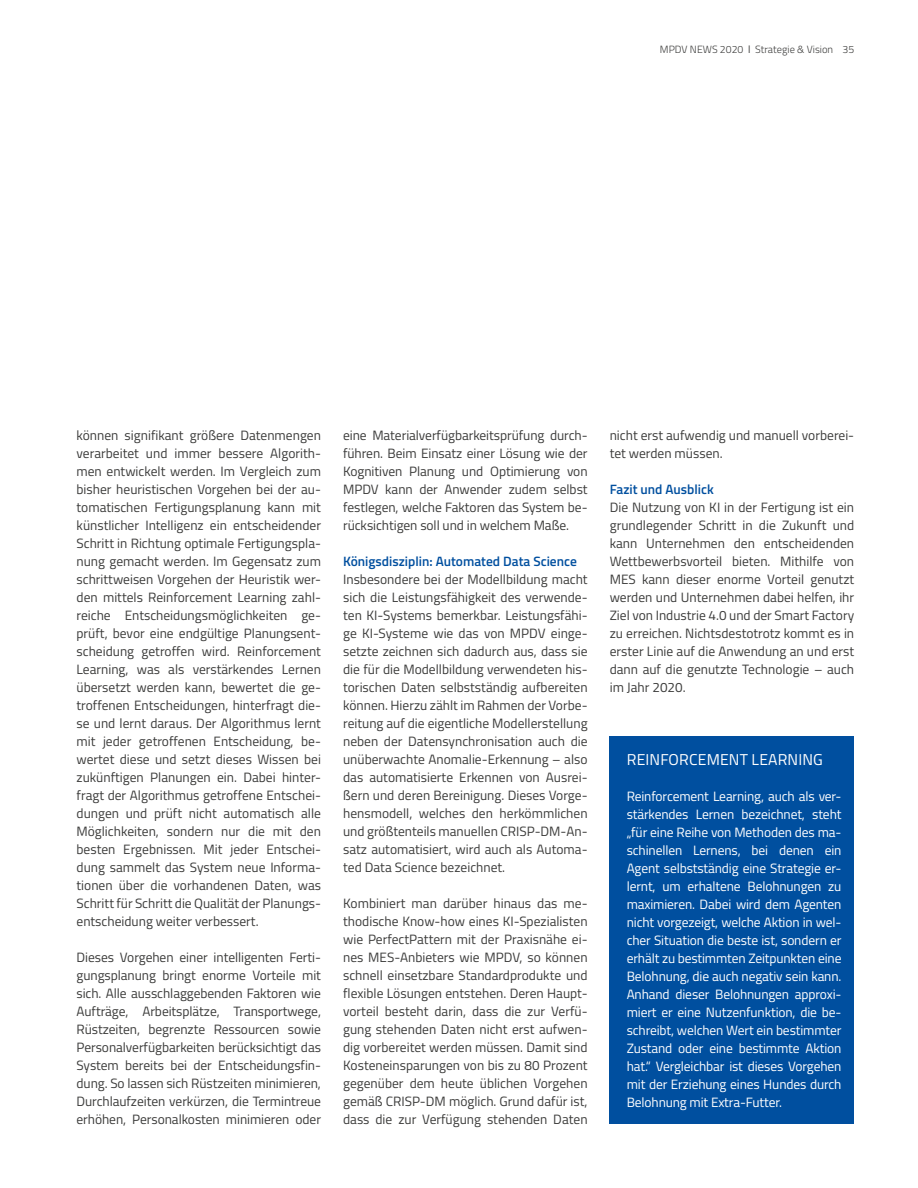
<style>
.page{position:relative;width:918px;height:1188px;background:#fff}
.page>*{position:absolute;margin:0;border:0;box-sizing:border-box;transform-origin:0 0}
.t1{font:15.75px "Titillium";letter-spacing:.01em;color:#fff}
.t2{font:13.5px/18px "Titillium";color:#3c3c3b;text-align:justify}
.t3{font:13.5px/18px "Titillium";letter-spacing:-.01em;color:#fff;text-align:justify}
.t4{font:600 13.5px "Titillium";color:#004f9f}
.t5{font:300 10.5px "Titillium";color:#3c3c3b}
.s1{font-weight:400}
</style>
<div class="page">
<div style="left:610px;top:736px;width:244px;height:388px;background:#004f9f"></div>
<p class="t5" style="left:660px;top:41px;width:196px">MPDV NEWS 2020 <span class="s1">l</span> Strategie &amp; Vision 35</p>
<p class="t2" style="left:77px;top:426px;width:246px;text-align:left">können signifikant größere Datenmengen verarbeitet und immer bessere Algorith&shy;men entwickelt werden. Im Vergleich zum bisher heuristischen Vorgehen bei der au&shy;tomatischen Fertigungsplanung kann mit künstlicher Intelligenz ein entscheidender Schritt in Richtung optimale Fertigungspla&shy;nung gemacht werden. Im Gegensatz zum schrittweisen Vorgehen der Heuristik wer&shy;den mittels Reinforcement Learning zahl&shy;reiche Entscheidungsmöglichkeiten ge&shy;prüft, bevor eine endgültige Planungsent&shy;scheidung getroffen wird. Reinforcement Learning, was als verstärkendes Lernen übersetzt werden kann, bewertet die ge&shy;troffenen Entscheidungen, hinterfragt die&shy;se und lernt daraus. Der Algorithmus lernt mit jeder getroffenen Entscheidung, be&shy;wertet diese und setzt dieses Wissen bei zukünftigen Planungen ein. Dabei hinter&shy;fragt der Algorithmus getroffene Entschei&shy;dungen und prüft nicht automatisch alle Möglichkeiten, sondern nur die mit den besten Ergebnissen. Mit jeder Entschei&shy;dung sammelt das System neue Informa&shy;tionen über die vorhandenen Daten, was Schritt für Schritt die Qualität der Planungs&shy;entscheidung weiter verbessert.</p>
<p class="t2" style="left:77px;top:948px;width:246px">Dieses Vorgehen einer intelligenten Ferti&shy;gungsplanung bringt enorme Vorteile mit sich. Alle ausschlaggebenden Faktoren wie Aufträge, Arbeitsplätze, Transportwege, Rüstzeiten, begrenzte Ressourcen sowie Personalverfügbarkeiten berücksichtigt das System bereits bei der Entscheidungsfin&shy;dung. So lassen sich Rüstzeiten minimieren, Durchlaufzeiten verkürzen, die Termintreue erhöhen, Personalkosten minimieren oder</p>
<p class="t2" style="left:343px;top:426px;width:246px">eine Materialverfügbarkeitsprüfung durch&shy;führen. Beim Einsatz einer Lösung wie der Kognitiven Planung und Optimierung von MPDV kann der Anwender zudem selbst festlegen, welche Faktoren das System be&shy;rücksichtigen soll und in welchem Maße.</p>
<p class="t4" style="left:343px;top:551px;width:235px">Königsdisziplin: Automated Data Science</p>
<p class="t2" style="left:343px;top:570px;width:246px">Insbesondere bei der Modellbildung macht sich die Leistungsfähigkeit des verwende&shy;ten KI-Systems bemerkbar. Leistungsfähi&shy;ge KI-Systeme wie das von MPDV einge&shy;setzte zeichnen sich dadurch aus, dass sie die für die Modellbildung verwendeten his&shy;torischen Daten selbstständig aufbereiten können. Hierzu zählt im Rahmen der Vorbe&shy;reitung auf die eigentliche Modellerstellung neben der Datensynchronisation auch die unüberwachte Anomalie-Erkennung – also das automatisierte Erkennen von Ausrei&shy;ßern und deren Bereinigung. Dieses Vorge&shy;hensmodell, welches den herkömmlichen und größtenteils manuellen CRISP-DM-An&shy;satz automatisiert, wird auch als Automa&shy;ted Data Science bezeichnet.</p>
<p class="t2" style="left:343px;top:894px;width:246px">Kombiniert man darüber hinaus das me&shy;thodische Know-how eines KI-Spezialisten wie PerfectPattern mit der Praxisnähe ei&shy;nes MES-Anbieters wie MPDV, so können schnell einsetzbare Standardprodukte und flexible Lösungen entstehen. Deren Haupt&shy;vorteil besteht darin, dass die zur Verfü&shy;gung stehenden Daten nicht erst aufwen&shy;dig vorbereitet werden müssen. Damit sind Kosteneinsparungen von bis zu 80 Prozent gegenüber dem heute üblichen Vorgehen gemäß CRISP-DM möglich. Grund dafür ist, dass die zur Verfügung stehenden Daten</p>
<p class="t2" style="left:610px;top:426px;width:246px">nicht erst aufwendig und manuell vorberei&shy;tet werden müssen.</p>
<p class="t4" style="left:610px;top:479px;width:106px">Fazit und Ausblick</p>
<p class="t2" style="left:610px;top:498px;width:246px">Die Nutzung von KI in der Fertigung ist ein grundlegender Schritt in die Zukunft und kann Unternehmen den entscheidenden Wettbewerbsvorteil bieten. Mithilfe von MES kann dieser enorme Vorteil genutzt werden und Unternehmen dabei helfen, ihr Ziel von Industrie 4.0 und der Smart Factory zu erreichen. Nichtsdestotrotz kommt es in erster Linie auf die Anwendung an und erst dann auf die genutzte Technologie – auch im Jahr 2020.</p>
<p class="t1" style="left:627px;top:748px;width:198px">REINFORCEMENT LEARNING</p>
<p class="t3" style="left:627px;top:787px;width:216px">Reinforcement Learning, auch als ver&shy;stärkendes Lernen bezeichnet, steht „für eine Reihe von Methoden des ma&shy;schinellen Lernens, bei denen ein Agent selbstständig eine Strategie er&shy;lernt, um erhaltene Belohnungen zu maximieren. Dabei wird dem Agenten nicht vorgezeigt, welche Aktion in wel&shy;cher Situation die beste ist, sondern er erhält zu bestimmten Zeitpunkten eine Belohnung, die auch negativ sein kann.<br>Anhand dieser Belohnungen approxi&shy;miert er eine Nutzenfunktion, die be&shy;schreibt, welchen Wert ein bestimmter Zustand oder eine bestimmte Aktion hat.“ Vergleichbar ist dieses Vorgehen mit der Erziehung eines Hundes durch Belohnung mit Extra-Futter.</p>
</div>
